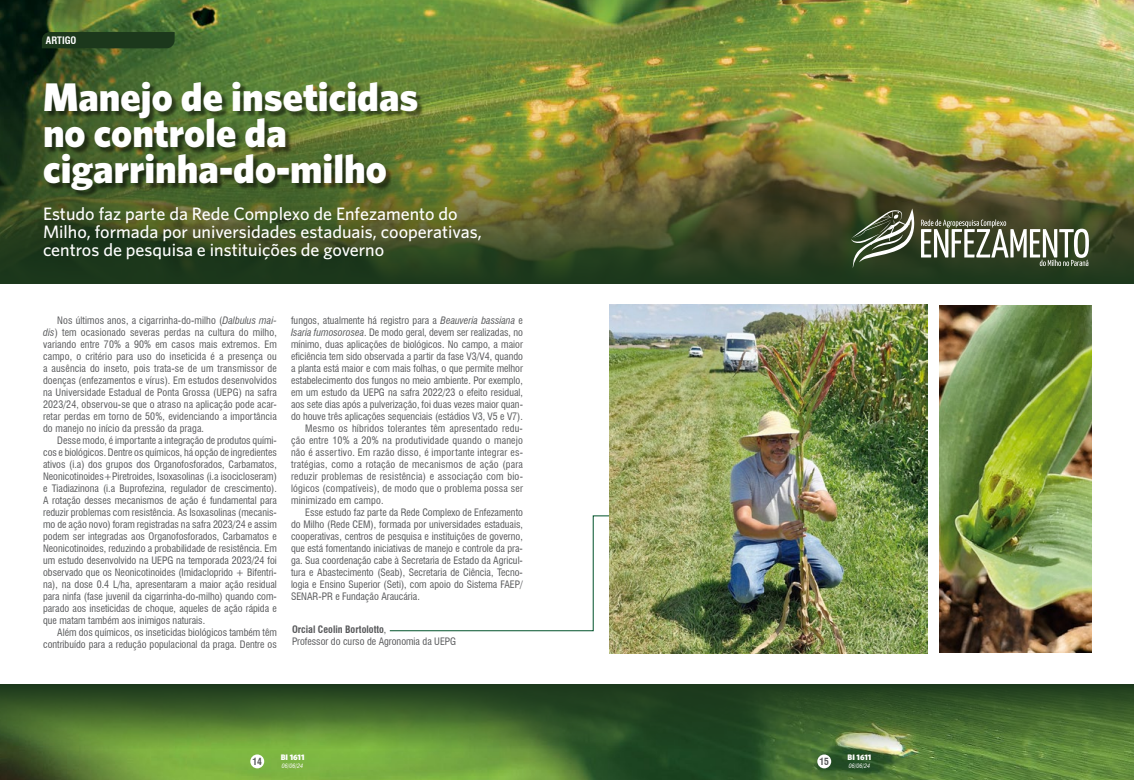
<style>
.page{position:relative;width:1134px;height:780px;background:#fff}
.page>*{position:absolute;margin:0;border:0;box-sizing:border-box;transform-origin:0 0}
.t1{font:900 40px/36px "Whitney HTF";color:#fff}
.t2{font:500 18px/18px "Whitney HTF";color:#fff}
.t3{font:condensed 10px/12px "Swiss 721 BT";color:#58595b;text-align:justify}
.t4{font:condensed 10px "Swiss 721 BT";letter-spacing:.02em;color:#58595b}
.t5{font:700 condensed 10px "Swiss 721 BT";color:#fff}
.t6{font:700 condensed 9.6px "Swiss 721 BT";color:#58595b}
.t7{font:900 8px "Whitney HTF";color:#fff}
.t8{font:italic condensed 6px "Swiss 721 BT";color:#fff}
.s1{font-style:italic}
.s2{font-weight:700}
</style>
<div class="page">
<img style="left:0;top:0;width:1134px;height:114px">
<img style="left:0;top:114px;width:1134px;height:169px">
<img style="left:0;top:748px;width:1134px;height:32px">
<svg style="left:0;top:684px;width:1134px;height:64px;background:#3d612b"></svg>
<div style="left:42px;top:32px;width:133px;height:16px;background:#1c381c"></div>
<div style="left:46px;top:83px;width:378px;height:113px;background:#000;opacity:.5"></div>
<svg style="left:389px;top:515px;width:220px;height:116px"></svg>
<img style="left:609px;top:304px;width:318px;height:349px">
<img style="left:940px;top:305px;width:151px;height:347px">
<svg style="left:921px;top:219px;width:168px;height:47px"></svg>
<svg style="left:851px;top:208px;width:63px;height:60px;background:#57644b"></svg>
<div style="left:250px;top:754px;width:14px;height:14px;background:#fff;border-radius:50%"></div>
<div style="left:817px;top:754px;width:14px;height:14px;background:#fff;border-radius:50%"></div>
<p class="t5" style="left:46px;top:34px;width:32px">ARTIGO</p>
<h1 class="t1" style="left:43px;top:78px;width:377px">Manejo de inseticidas no controle da cigarrinha-do-milho</h1>
<h2 class="t2" style="left:43px;top:205px;width:440px">Estudo faz parte da Rede Complexo de Enfezamento do<br>Milho, formada por universidades estaduais, cooperativas, centros de pesquisa e instituições de governo</h2>
<p class="t3" style="left:43px;top:314px;width:235px;text-indent:14px">Nos últimos anos, a cigarrinha-do-milho (<span class="s1">Dalbulus mai&shy;dis</span>) tem ocasionado severas perdas na cultura do milho, variando entre 70% a 90% em casos mais extremos. Em campo, o critério para uso do inseticida é a presença ou a ausência do inseto, pois trata-se de um transmissor de doenças (enfezamentos e vírus). Em estudos desenvolvidos na Universidade Estadual de Ponta Grossa (UEPG) na safra 2023/24, observou-se que o atraso na aplicação pode acar&shy;retar perdas em torno de 50%, evidenciando a importância do manejo no início da pressão da praga.</p>
<p class="t3" style="left:43px;top:434px;width:235px;text-indent:14px">Desse modo, é importante a integração de produtos quími&shy;cos e biológicos. Dentre os químicos, há opção de ingredientes ativos (i.a) dos grupos dos Organofosforados, Carbamatos, Neonicotinoides+Piretroides, Isoxasolinas (i.a isocicloseram) e Tiadiazinona (i.a Buprofezina, regulador de crescimento).<br>A rotação desses mecanismos de ação é fundamental para reduzir problemas com resistência. As Isoxasolinas (mecanis&shy;mo de ação novo) foram registradas na safra 2023/24 e assim podem ser integradas aos Organofosforados, Carbamatos e Neonicotinoides, reduzindo a probabilidade de resistência. Em um estudo desenvolvido na UEPG na temporada 2023/24 foi observado que os Neonicotinoides (Imidacloprido + Bifentri&shy;na), na dose 0.4 L/ha, apresentaram a maior ação residual para ninfa (fase juvenil da cigarrinha-do-milho) quando com&shy;parado aos inseticidas de choque, aqueles de ação rápida e que matam também aos inimigos naturais.</p>
<p class="t3" style="left:43px;top:626px;width:235px;text-align:right">Além dos químicos, os inseticidas biológicos também têm contribuído para a redução populacional da praga. Dentre os</p>
<p class="t3" style="left:291px;top:314px;width:233px">fungos, atualmente há registro para a <span class="s1">Beauveria bassiana</span> e</p>
<p class="t3" style="left:291px;top:326px;width:233px"><span class="s1">Isaria fumosorosea</span>. De modo geral, devem ser realizadas, no</p>
<p class="t3" style="left:291px;top:338px;width:233px">mínimo, duas aplicações de biológicos. No campo, a maior</p>
<p class="t3" style="left:291px;top:350px;width:233px">eficiência tem sido observada a partir da fase V3/V4, quando</p>
<p class="t3" style="left:291px;top:362px;width:233px">a planta está maior e com mais folhas, o que permite melhor</p>
<p class="t3" style="left:291px;top:374px;width:233px">estabelecimento dos fungos no meio ambiente. Por exemplo,</p>
<p class="t3" style="left:291px;top:386px;width:233px">em um estudo da UEPG na safra 2022/23 o efeito residual,</p>
<p class="t3" style="left:291px;top:398px;width:233px">aos sete dias após a pulverização, foi duas vezes maior quan-</p>
<p class="t3" style="left:291px;top:410px;width:233px">do houve três aplicações sequenciais (estádios V3, V5 e V7).</p>
<p class="t4" style="left:305px;top:422px;width:219px">Mesmo os híbridos tolerantes têm apresentado redu-</p>
<p class="t4" style="left:291px;top:434px;width:233px">ção entre 10% a 20% na produtividade quando o manejo</p>
<p class="t4" style="left:291px;top:446px;width:233px">não é assertivo. Em razão disso, é importante integrar es-</p>
<p class="t4" style="left:291px;top:458px;width:233px">tratégias, como a rotação de mecanismos de ação (para</p>
<p class="t4" style="left:291px;top:470px;width:233px">reduzir problemas de resistência) e associação com bio-</p>
<p class="t4" style="left:291px;top:482px;width:233px">lógicos (compatíveis), de modo que o problema possa ser</p>
<p class="t4" style="left:291px;top:494px;width:94px">minimizado em campo.</p>
<p class="t3" style="left:305px;top:506px;width:219px">Esse estudo faz parte da Rede Complexo de Enfezamento</p>
<p class="t3" style="left:291px;top:518px;width:233px">do Milho (Rede CEM), formada por universidades estaduais,</p>
<p class="t3" style="left:291px;top:530px;width:233px">cooperativas, centros de pesquisa e instituições de governo,</p>
<p class="t3" style="left:291px;top:542px;width:233px">que está fomentando iniciativas de manejo e controle da pra-</p>
<p class="t3" style="left:291px;top:554px;width:233px">ga. Sua coordenação cabe à Secretaria de Estado da Agricul-</p>
<p class="t3" style="left:291px;top:566px;width:233px">tura e Abastecimento (Seab), Secretaria de Ciência, Tecno-</p>
<p class="t3" style="left:291px;top:578px;width:233px">logia e Ensino Superior (Seti), com apoio do Sistema FAEP/</p>
<p class="t3" style="left:291px;top:590px;width:130px">SENAR-PR e Fundação Araucária.</p>
<p class="t3" style="left:292px;top:623px;width:166px"><span class="s2">Orcial Ceolin Bortolotto</span>,<br>Professor do curso de Agronomia da UEPG</p>
<p class="t6" style="left:252px;top:755px;width:11px">14</p>
<p class="t7" style="left:281px;top:752px;width:25px">BI 1611</p>
<p class="t8" style="left:282px;top:762px;width:23px">06/06/24</p>
<p class="t6" style="left:819px;top:755px;width:11px">15</p>
<p class="t7" style="left:847px;top:752px;width:25px">BI 1611</p>
<p class="t8" style="left:849px;top:762px;width:23px">06/06/24</p>
</div>
